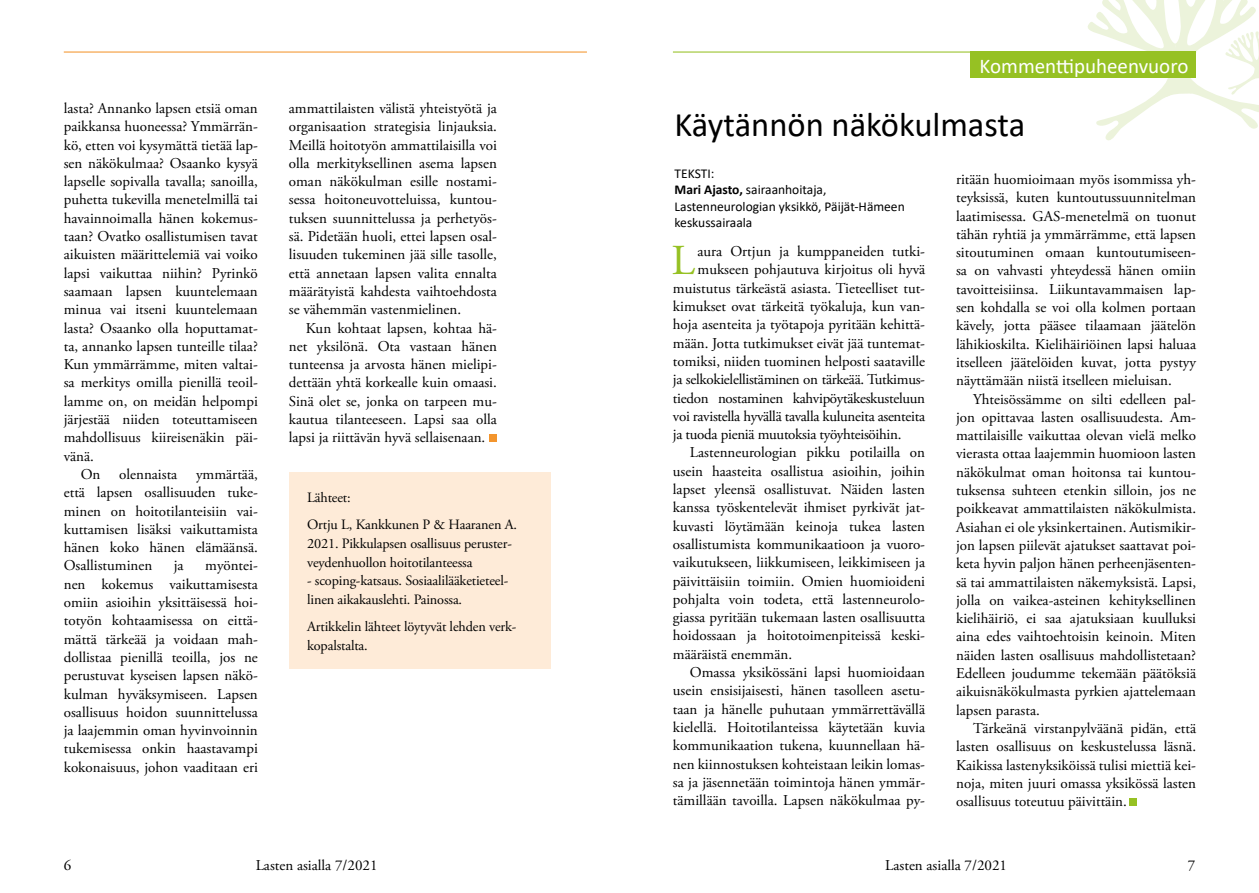
<style>
.page{position:relative;width:1259px;height:893px;background:#fff}
.page>*{position:absolute;margin:0;border:0;box-sizing:border-box;transform-origin:0 0}
.t1{font:42.6px "Adobe Garamond Pro";color:#96c123}
.t2{font:34.5px "Calibri";color:#000}
.t3{font:21px "Calibri";color:#fff}
.t4{font:15px/18.3px "Adobe Garamond Pro";color:#000;text-align:justify}
.t5{font:15px "Adobe Garamond Pro";letter-spacing:-.02em;color:#000}
.t6{font:14.25px/18.8px "Adobe Garamond Pro";letter-spacing:-.01em;color:#000}
.t7{font:13.5px/16.5px "Calibri";color:#000}
.s1{font-weight:700}
</style>
<div class="page">
<div style="left:289px;top:472px;width:261px;height:197px;background:#feebd8"></div>
<svg style="left:1084px;top:0;width:175px;height:141px"></svg>
<hr style="left:673px;top:52px;width:523px;height:1px;background:#96c123">
<div style="left:970px;top:52px;width:226px;height:26px;background:#96c123"></div>
<hr style="left:64px;top:52px;width:523px;height:1px;background:#f3952d">
<div style="left:490px;top:435px;width:7px;height:7px;background:#f3952d"></div>
<div style="left:1129px;top:799px;width:7px;height:7px;background:#96c123"></div>
<p class="t4" style="left:64px;top:100px;width:196px">lasta? Annanko lapsen etsiä oman paikkansa huoneessa? Ymmärrän&shy;kö, etten voi kysymättä tietää lap&shy;sen näkökulmaa? Osaanko kysyä lapselle sopivalla tavalla; sanoilla, puhetta tukevilla menetelmillä tai havainnoimalla hänen kokemus&shy;taan? Ovatko osallistumisen tavat aikuisten määrittelemiä vai voiko lapsi vaikuttaa niihin? Pyrinkö saamaan lapsen kuuntelemaan minua vai itseni kuuntelemaan lasta? Osaanko olla hoputtamat&shy;ta, annanko lapsen tunteille tilaa?<br>Kun ymmärrämme, miten valtai&shy;sa merkitys omilla pienillä teoil&shy;lamme on, on meidän helpompi järjestää niiden toteuttamiseen mahdollisuus kiireisenäkin päi&shy;vänä.</p>
<p class="t4" style="left:64px;top:466px;width:196px;text-indent:17px">On olennaista ymmärtää, että lapsen osallisuuden tuke&shy;minen on hoitotilanteisiin vai&shy;kuttamisen lisäksi vaikuttamista hänen koko hänen elämäänsä.<br>Osallistuminen</p>
<p class="t4" style="left:64px;top:557px;width:196px;text-indent:141px">myöntei&shy;nen kokemus vaikuttamisesta omiin asioihin yksittäisessä hoi&shy;totyön kohtaamisessa on eittä&shy;mättä tärkeää ja voidaan mah&shy;dollistaa pienillä teoilla, jos ne perustuvat kyseisen lapsen näkö&shy;kulman hyväksymiseen. Lapsen osallisuus hoidon suunnittelussa ja laajemmin oman hyvinvoinnin tukemisessa onkin haastavampi kokonaisuus, johon vaaditaan eri</p>
<p class="t4" style="left:174px;top:557px;width:11px">ja</p>
<p class="t4" style="left:289px;top:100px;width:210px">ammattilaisten välistä yhteistyötä ja organisaation strategisia linjauksia.<br>Meillä hoitotyön ammattilaisilla voi olla merkityksellinen asema lapsen oman näkökulman esille nostami&shy;sessa hoitoneuvotteluissa, kuntou&shy;tuksen suunnittelussa ja perhetyös&shy;sä. Pidetään huoli, ettei lapsen osal&shy;lisuuden tukeminen jää sille tasolle, että annetaan lapsen valita ennalta määrätyistä kahdesta vaihtoehdosta se vähemmän vastenmielinen.</p>
<p class="t4" style="left:289px;top:319px;width:210px;text-indent:17px">Kun kohtaat lapsen, kohtaa hä&shy;net yksilönä. Ota vastaan hänen tunteensa ja arvosta hänen mielipi&shy;dettään yhtä korkealle kuin omaasi.<br>Sinä olet se, jonka on tarpeen mu&shy;kautua tilanteeseen. Lapsi saa olla lapsi ja riittävän hyvä sellaisenaan.</p>
<p class="t6" style="left:307px;top:484px;width:211px;line-height:27.3px">Lähteet:<br>Ortju L, Kankkunen P &amp; Haaranen A.</p>
<p class="t6" style="left:307px;top:534px;width:206px">2021. Pikkulapsen osallisuus peruster&shy;veydenhuollon hoitotilanteessa</p>
<p class="t6" style="left:307px;top:572px;width:203px">- scoping-katsaus. Sosiaalilääketieteel&shy;linen aikakauslehti. Painossa.</p>
<p class="t6" style="left:307px;top:618px;width:211px">Artikkelin lähteet löytyvät lehden verk&shy;kopalstalta.</p>
<h3 class="t3" style="left:979px;top:51px;width:210px">Kommenttipuheenvuoro</h3>
<h2 class="t2" style="left:674px;top:100px;width:352px">Käytännön näkökulmasta</h2>
<p class="t7" style="left:674px;top:165px;width:232px">TEKSTI:<br><span class="s1">Mari Ajasto,</span> sairaanhoitaja,<br>Lastenneurologian yksikkö, Päijät-Hämeen keskussairaala</p>
<h1 class="t1" style="left:671px;top:235px;width:25px">L</h1>
<p class="t4" style="left:697px;top:243px;width:229px">aura Ortjun ja kumppaneiden tutki-</p>
<p class="t4" style="left:697px;top:261px;width:229px">mukseen pohjautuva kirjoitus oli hyvä</p>
<p class="t4" style="left:673px;top:279px;width:254px">muistutus tärkeästä asiasta. Tieteelliset tut-</p>
<p class="t4" style="left:673px;top:298px;width:254px">kimukset ovat tärkeitä työkaluja, kun van-</p>
<p class="t4" style="left:673px;top:316px;width:254px">hoja asenteita ja työtapoja pyritään kehittä-</p>
<p class="t4" style="left:673px;top:334px;width:254px">mään. Jotta tutkimukset eivät jää tuntemat-</p>
<p class="t4" style="left:673px;top:352px;width:254px">tomiksi, niiden tuominen helposti saataville</p>
<p class="t5" style="left:673px;top:370px;width:254px">ja selkokielellistäminen on tärkeää. Tutkimus-</p>
<p class="t5" style="left:673px;top:389px;width:254px">tiedon nostaminen kahvipöytäkeskusteluun</p>
<p class="t5" style="left:673px;top:407px;width:254px">voi ravistella hyvällä tavalla kuluneita asenteita</p>
<p class="t5" style="left:673px;top:425px;width:230px">ja tuoda pieniä muutoksia työyhteisöihin.</p>
<p class="t4" style="left:690px;top:444px;width:237px">Lastenneurologian pikku potilailla on</p>
<p class="t4" style="left:673px;top:462px;width:254px">usein haasteita osallistua asioihin, joihin</p>
<p class="t4" style="left:673px;top:481px;width:254px">lapset yleensä osallistuvat. Näiden lasten</p>
<p class="t4" style="left:673px;top:499px;width:254px">kanssa työskentelevät ihmiset pyrkivät jat-</p>
<p class="t4" style="left:673px;top:517px;width:254px">kuvasti löytämään keinoja tukea lasten</p>
<p class="t4" style="left:673px;top:535px;width:254px">osallistumista kommunikaatioon ja vuoro-</p>
<p class="t4" style="left:673px;top:554px;width:254px">vaikutukseen, liikkumiseen, leikkimiseen ja</p>
<p class="t4" style="left:673px;top:572px;width:254px">päivittäisiin toimiin. Omien huomioideni</p>
<p class="t4" style="left:673px;top:590px;width:254px">pohjalta voin todeta, että lastenneurolo-</p>
<p class="t4" style="left:673px;top:609px;width:254px">giassa pyritään tukemaan lasten osallisuutta</p>
<p class="t4" style="left:673px;top:627px;width:254px">hoidossaan ja hoitotoimenpiteissä keski-</p>
<p class="t4" style="left:673px;top:645px;width:121px">määräistä enemmän.</p>
<p class="t4" style="left:690px;top:664px;width:237px">Omassa yksikössäni lapsi huomioidaan</p>
<p class="t4" style="left:673px;top:682px;width:254px">usein ensisijaisesti, hänen tasolleen asetu-</p>
<p class="t4" style="left:673px;top:700px;width:254px">taan ja hänelle puhutaan ymmärrettävällä</p>
<p class="t4" style="left:673px;top:718px;width:254px">kielellä. Hoitotilanteissa käytetään kuvia</p>
<p class="t4" style="left:673px;top:737px;width:254px">kommunikaation tukena, kuunnellaan hä-</p>
<p class="t4" style="left:673px;top:755px;width:254px">nen kiinnostuksen kohteistaan leikin lomas-</p>
<p class="t4" style="left:673px;top:773px;width:254px">sa ja jäsennetään toimintoja hänen ymmär-</p>
<p class="t4" style="left:673px;top:792px;width:254px">tämillään tavoilla. Lapsen näkökulmaa py-</p>
<p class="t4" style="left:956px;top:171px;width:241px">ritään huomioimaan myös isommissa yh&shy;teyksissä, kuten kuntoutussuunnitelman laatimisessa. GAS-menetelmä on tuonut tähän ryhtiä ja ymmärrämme, että lapsen sitoutuminen omaan kuntoutumiseen&shy;sa on vahvasti yhteydessä hänen omiin tavoitteisiinsa. Liikuntavammaisen lap&shy;sen kohdalla se voi olla kolmen portaan kävely, jotta pääsee tilaamaan jäätelön lähikioskilta. Kielihäiriöinen lapsi haluaa itselleen jäätelöiden kuvat, jotta pystyy näyttämään niistä itselleen mieluisan.</p>
<p class="t4" style="left:956px;top:390px;width:241px;text-indent:17px">Yhteisössämme on silti edelleen pal&shy;jon opittavaa lasten osallisuudesta. Am&shy;mattilaisille vaikuttaa olevan vielä melko vierasta ottaa laajemmin huomioon lasten näkökulmat oman hoitonsa tai kuntou&shy;tuksensa suhteen etenkin silloin, jos ne poikkeavat ammattilaisten näkökulmista.<br>Asiahan ei ole yksinkertainen. Autismikir&shy;jon lapsen piilevät ajatukset saattavat poi&shy;keta hyvin paljon hänen perheenjäsenten&shy;sä tai ammattilaisten näkemyksistä. Lapsi, jolla on vaikea-asteinen kehityksellinen kielihäiriö, ei saa ajatuksiaan kuulluksi aina edes vaihtoehtoisin keinoin. Miten näiden lasten osallisuus mahdollistetaan?<br>Edelleen joudumme tekemään päätöksiä aikuisnäkökulmasta pyrkien ajattelemaan lapsen parasta.</p>
<p class="t4" style="left:956px;top:720px;width:241px;text-indent:17px">Tärkeänä virstanpylväänä pidän, että lasten osallisuus on keskustelussa läsnä.<br>Kaikissa lastenyksiköissä tulisi miettiä kei&shy;noja, miten juuri omassa yksikössä lasten osallisuus toteutuu päivittäin.</p>
<p class="t4" style="left:64px;top:857px;width:9px">6</p>
<p class="t4" style="left:256px;top:857px;width:123px">Lasten asialla 7/2021</p>
<p class="t4" style="left:885px;top:857px;width:123px">Lasten asialla 7/2021</p>
<p class="t4" style="left:1187px;top:857px;width:9px">7</p>
</div>
